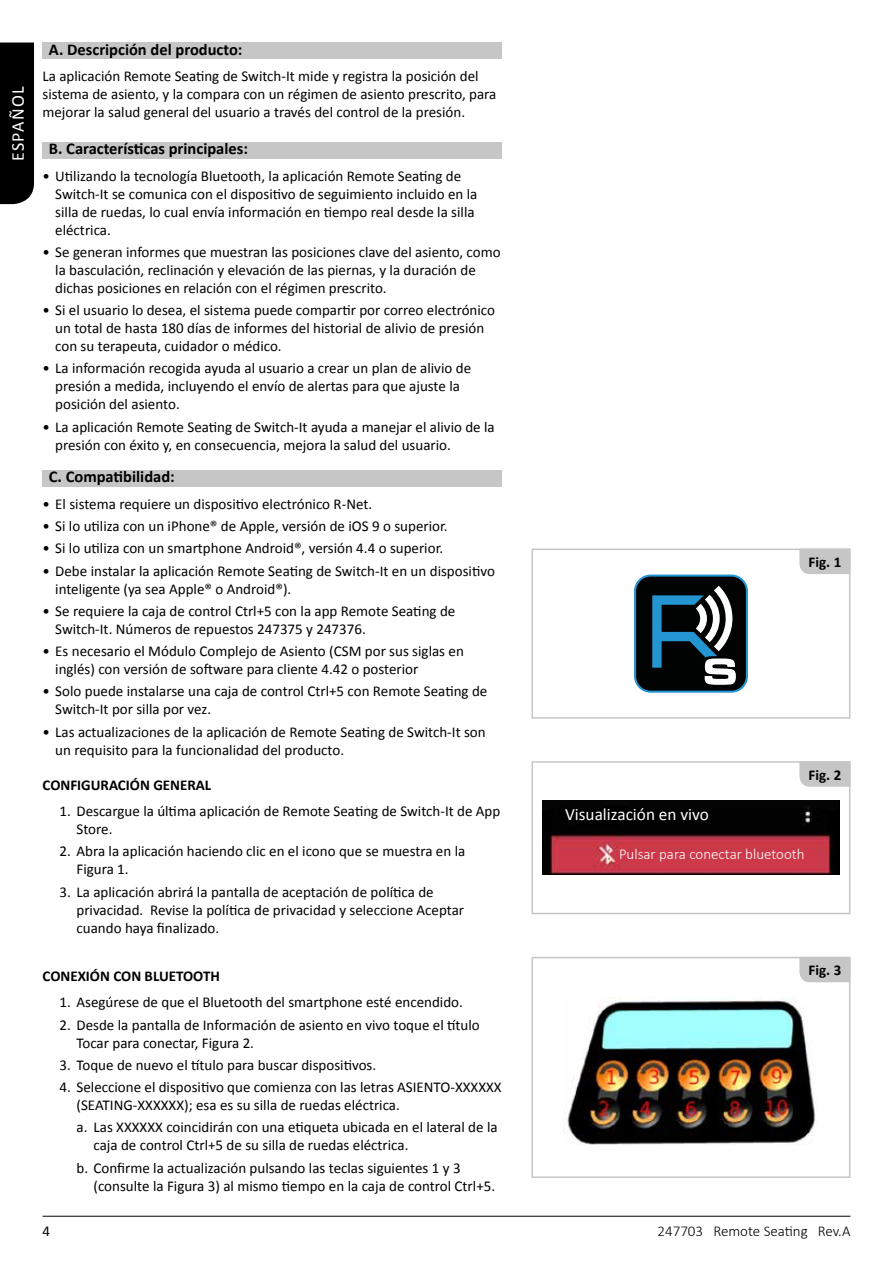
<style>
.page{position:relative;width:893px;height:1263px;background:#fff}
.page>*{position:absolute;margin:0;border:0;box-sizing:border-box;transform-origin:0 0}
.t1{font:18px "Calibri";letter-spacing:.08em;color:#fff}
.t2{font:17.25px "Calibri";color:#fff}
.t3{font:700 16.5px "Calibri";color:#000}
.t4{font:15px/18px "Calibri";color:#000}
.t5{font:700 15px "Calibri";color:#000}
.t6{font:300 15px "Calibri";color:#fff}
.t7{font:300 15px "Calibri";color:#000}
</style>
<div class="page">
<hr style="left:43px;top:1216px;width:807px;height:1px;background:#000">
<div style="left:0;top:43px;width:34px;height:161px;background:#000"></div>
<div style="left:43px;top:43px;width:459px;height:16px;background:#c6c6c6"></div>
<div style="left:43px;top:142px;width:459px;height:16px;background:#c6c6c6"></div>
<div style="left:43px;top:470px;width:459px;height:16px;background:#c6c6c6"></div>
<div style="left:635px;top:576px;width:112px;height:116px;background:#010202;border-radius:16px"></div>
<div style="left:634px;top:574px;width:114px;height:119px;border:2px solid #2495d2;border-radius:16px"></div>
<svg style="left:652px;top:586px;width:84px;height:99px"></svg>
<div style="left:531px;top:549px;width:319px;height:170px;border:2px solid #c6c6c6"></div>
<img style="left:542px;top:800px;width:298px;height:75px">
<div style="left:531px;top:761px;width:319px;height:153px;border:2px solid #c6c6c6"></div>
<img style="left:563px;top:998px;width:252px;height:147px">
<div style="left:531px;top:957px;width:319px;height:221px;border:2px solid #c6c6c6"></div>
<svg style="left:799px;top:549px;width:51px;height:25px"></svg>
<svg style="left:799px;top:761px;width:51px;height:26px"></svg>
<svg style="left:799px;top:957px;width:51px;height:25px"></svg>
<p class="t1" style="left:6px;top:161px;width:77px;rotate:-90deg">ESPAÑOL</p>
<p class="t3" style="left:49px;top:39px;width:195px">A. Descripción del producto:</p>
<p class="t4" style="left:43px;top:67px;width:455px">La aplicación Remote Seating de Switch-It mide y registra la posición del sistema de asiento, y la compara con un régimen de asiento prescrito, para mejorar la salud general del usuario a través del control de la presión.</p>
<p class="t3" style="left:49px;top:138px;width:200px">B. Características principales:</p>
<p class="t4" style="left:55px;top:167px;width:424px;text-indent:-13px">• Utilizando la tecnología Bluetooth, la aplicación Remote Seating de Switch-It se comunica con el dispositivo de seguimiento incluido en la silla de ruedas, lo cual envía información en tiempo real desde la silla eléctrica.</p>
<p class="t4" style="left:55px;top:243px;width:447px;text-indent:-13px">• Se generan informes que muestran las posiciones clave del asiento, como la basculación, reclinación y elevación de las piernas, y la duración de dichas posiciones en relación con el régimen prescrito.</p>
<p class="t4" style="left:55px;top:301px;width:441px;text-indent:-13px">• Si el usuario lo desea, el sistema puede compartir por correo electrónico un total de hasta 180 días de informes del historial de alivio de presión con su terapeuta, cuidador o médico.</p>
<p class="t4" style="left:55px;top:360px;width:417px;text-indent:-13px">• La información recogida ayuda al usuario a crear un plan de alivio de presión a medida, incluyendo el envío de alertas para que ajuste la posición del asiento.</p>
<p class="t4" style="left:55px;top:418px;width:441px;text-indent:-13px">• La aplicación Remote Seating de Switch-It ayuda a manejar el alivio de la presión con éxito y, en consecuencia, mejora la salud del usuario.</p>
<p class="t3" style="left:49px;top:466px;width:127px">C. Compatibilidad:</p>
<p class="t4" style="left:43px;top:495px;width:331px">• El sistema requiere un dispositivo electrónico R-Net.</p>
<p class="t4" style="left:43px;top:517px;width:407px">• Si lo utiliza con un iPhone® de Apple, versión de iOS 9 o superior.</p>
<p class="t4" style="left:43px;top:539px;width:402px">• Si lo utiliza con un smartphone Android®, versión 4.4 o superior.</p>
<p class="t4" style="left:55px;top:562px;width:441px;text-indent:-13px">• Debe instalar la aplicación Remote Seating de Switch-It en un dispositivo inteligente (ya sea Apple® o Android®).</p>
<p class="t4" style="left:55px;top:602px;width:402px;text-indent:-13px">• Se requiere la caja de control Ctrl+5 con la app Remote Seating de<br>Switch-It. Números de repuestos 247375 y 247376.</p>
<p class="t4" style="left:55px;top:642px;width:410px;text-indent:-13px">• Es necesario el Módulo Complejo de Asiento (CSM por sus siglas en inglés) con versión de software para cliente 4.42 o posterior</p>
<p class="t4" style="left:55px;top:682px;width:434px;text-indent:-13px">• Solo puede instalarse una caja de control Ctrl+5 con Remote Seating de<br>Switch-It por silla por vez.</p>
<p class="t4" style="left:55px;top:723px;width:432px;text-indent:-13px">• Las actualizaciones de la aplicación de Remote Seating de Switch-It son un requisito para la funcionalidad del producto.</p>
<p class="t5" style="left:43px;top:775px;width:170px">CONFIGURACIÓN GENERAL</p>
<p class="t4" style="left:77px;top:802px;width:425px;text-indent:-17px">1. Descargue la última aplicación de Remote Seating de Switch-It de App<br>Store.</p>
<p class="t4" style="left:77px;top:842px;width:390px;text-indent:-17px">2. Abra la aplicación haciendo clic en el icono que se muestra en la<br>Figura 1.</p>
<p class="t4" style="left:77px;top:883px;width:389px;text-indent:-17px">3. La aplicación abrirá la pantalla de aceptación de política de privacidad. Revise la política de privacidad y seleccione Aceptar cuando haya finalizado.</p>
<p class="t5" style="left:43px;top:966px;width:179px">CONEXIÓN CON BLUETOOTH</p>
<p class="t4" style="left:60px;top:993px;width:405px">1. Asegúrese de que el Bluetooth del smartphone esté encendido.</p>
<p class="t4" style="left:77px;top:1015px;width:405px;text-indent:-17px">2. Desde la pantalla de Información de asiento en vivo toque el título<br>Tocar para conectar, Figura 2.</p>
<p class="t4" style="left:60px;top:1056px;width:318px">3. Toque de nuevo el título para buscar dispositivos.</p>
<p class="t4" style="left:77px;top:1078px;width:427px;text-indent:-17px">4. Seleccione el dispositivo que comienza con las letras ASIENTO-XXXXXX (SEATING-XXXXXX); esa es su silla de ruedas eléctrica.</p>
<p class="t4" style="left:94px;top:1118px;width:406px;text-indent:-17px">a. Las XXXXXX coincidirán con una etiqueta ubicada en el lateral de la caja de control Ctrl+5 de su silla de ruedas eléctrica.</p>
<p class="t4" style="left:94px;top:1158px;width:403px;text-indent:-17px">b. Confirme la actualización pulsando las teclas siguientes 1 y 3 (consulte la Figura 3) al mismo tiempo en la caja de control Ctrl+5.</p>
<p class="t5" style="left:809px;top:552px;width:34px">Fig. 1</p>
<p class="t5" style="left:809px;top:765px;width:34px">Fig. 2</p>
<p class="t2" style="left:565px;top:803px;width:145px">Visualización en vivo</p>
<p class="t6" style="left:619px;top:844px;width:187px">Pulsar para conectar bluetooth</p>
<p class="t5" style="left:809px;top:961px;width:34px">Fig. 3</p>
<p class="t4" style="left:43px;top:1222px;width:9px">4</p>
<p class="t7" style="left:657px;top:1222px;width:194px">247703 Remote Seating Rev.A</p>
</div>
